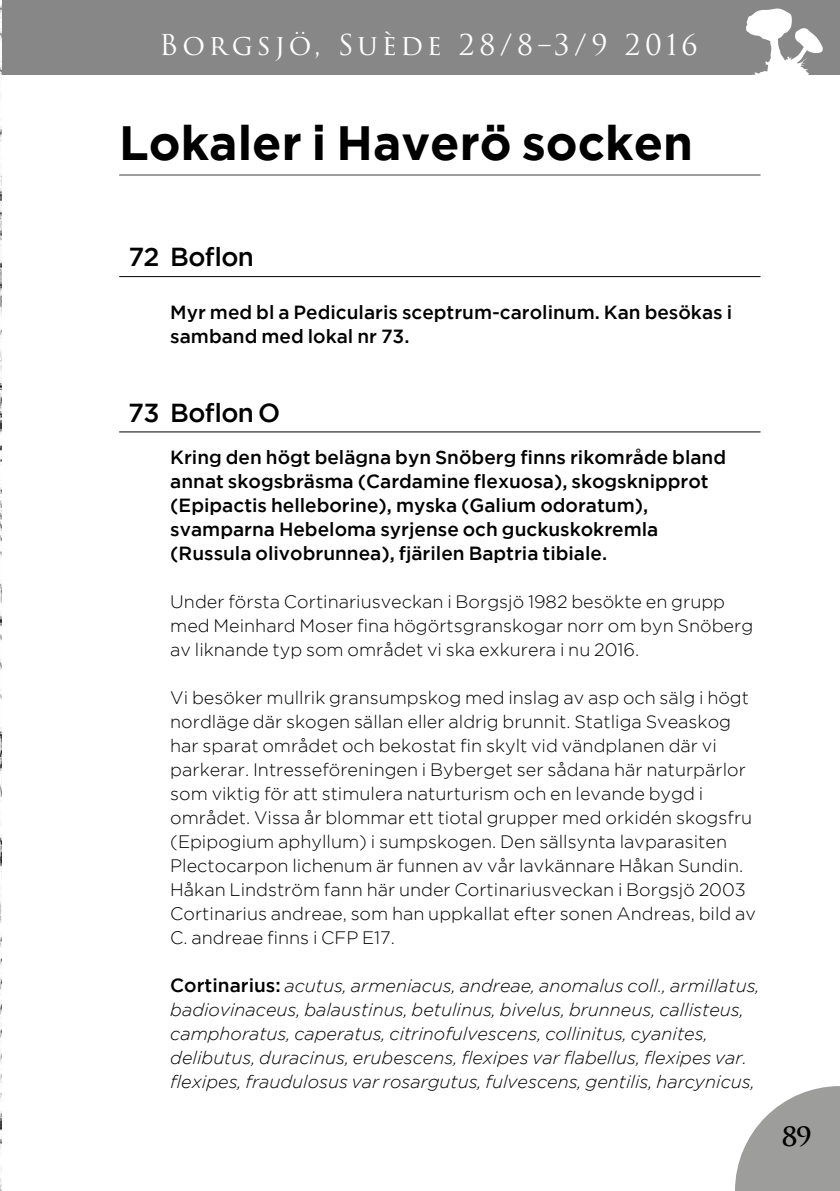
<style>
.page{position:relative;width:840px;height:1191px;background:#fff}
.page>*{position:absolute;margin:0;border:0;box-sizing:border-box;transform-origin:0 0}
.t1{font:700 48px "Gotham";color:#000}
.t2{font:28px "Trajan Pro 3";letter-spacing:.135em;color:#fff}
.t3{font:500 26px "Gotham";letter-spacing:-.025em;color:#000}
.t4{font:700 26px "Trajan Pro";color:#000}
.t5{font:500 19px/24px "Gotham";color:#000}
.t6{font:300 18px/24px "Gotham";color:#000}
.t7{font:italic 300 18px/24px "Gotham";color:#000}
.s1{font-weight:500;font-style:normal;font-size:19px}
</style>
<div class="page">
<svg style="left:735px;top:1086px;width:104px;height:105px"></svg>
<div style="left:0;top:0;width:839px;height:75px;background:#878787"></div>
<svg style="left:746px;top:9px;width:76px;height:66px"></svg>
<hr style="left:119px;top:174px;width:641px;height:2px;background:#9d9d9c">
<hr style="left:119px;top:276px;width:641px;height:1px;background:#000">
<hr style="left:119px;top:431px;width:641px;height:1px;background:#000">
<img style="left:0;top:0;width:1px;height:1191px">
<h2 class="t2" style="left:159px;top:26px;width:540px">Borgsjö, Suède 28/8–3/9 2016</h2>
<h1 class="t1" style="left:119px;top:115px;width:575px">Lokaler i Haverö socken</h1>
<h3 class="t3" style="left:128px;top:242px;width:127px">72 Boflon</h3>
<p class="t5" style="left:170px;top:300px;width:563px">Myr med bl a Pedicularis sceptrum-carolinum. Kan besökas i samband med lokal nr 73.</p>
<h3 class="t3" style="left:128px;top:398px;width:153px">73 Boflon O</h3>
<p class="t5" style="left:170px;top:444px;width:557px">Kring den högt belägna byn Snöberg finns rikområde bland annat skogsbräsma (Cardamine flexuosa), skogsknipprot (Epipactis helleborine), myska (Galium odoratum), svamparna Hebeloma syrjense och guckuskokremla (Russula olivobrunnea), fjärilen Baptria tibiale.</p>
<p class="t6" style="left:170px;top:589px;width:584px">Under första Cortinariusveckan i Borgsjö 1982 besökte en grupp med Meinhard Moser fina högörtsgranskogar norr om byn Snöberg av liknande typ som området vi ska exkurera i nu 2016.</p>
<p class="t6" style="left:170px;top:685px;width:587px">Vi besöker mullrik gransumpskog med inslag av asp och sälg i högt nordläge där skogen sällan eller aldrig brunnit. Statliga Sveaskog har sparat området och bekostat fin skylt vid vändplanen där vi parkerar. Intresseföreningen i Byberget ser sådana här naturpärlor som viktig för att stimulera naturturism och en levande bygd i området. Vissa år blommar ett tiotal grupper med orkidén skogsfru (Epipogium aphyllum) i sumpskogen. Den sällsynta lavparasiten Plectocarpon lichenum är funnen av vår lavkännare Håkan Sundin.<br>Håkan Lindström fann här under Cortinariusveckan i Borgsjö 2003<br>Cortinarius andreae, som han uppkallat efter sonen Andreas, bild av C. andreae finns i CFP E17.</p>
<p class="t7" style="left:170px;top:973px;width:590px"><span class="s1">Cortinarius:</span> acutus, armeniacus, andreae, anomalus coll., armillatus, badiovinaceus, balaustinus, betulinus, bivelus, brunneus, callisteus, camphoratus, caperatus, citrinofulvescens, collinitus, cyanites, delibutus, duracinus, erubescens, flexipes var flabellus, flexipes var. flexipes, fraudulosus var rosargutus, fulvescens, gentilis, harcynicus,</p>
<h3 class="t4" style="left:781px;top:1120px;width:31px">89</h3>
</div>
